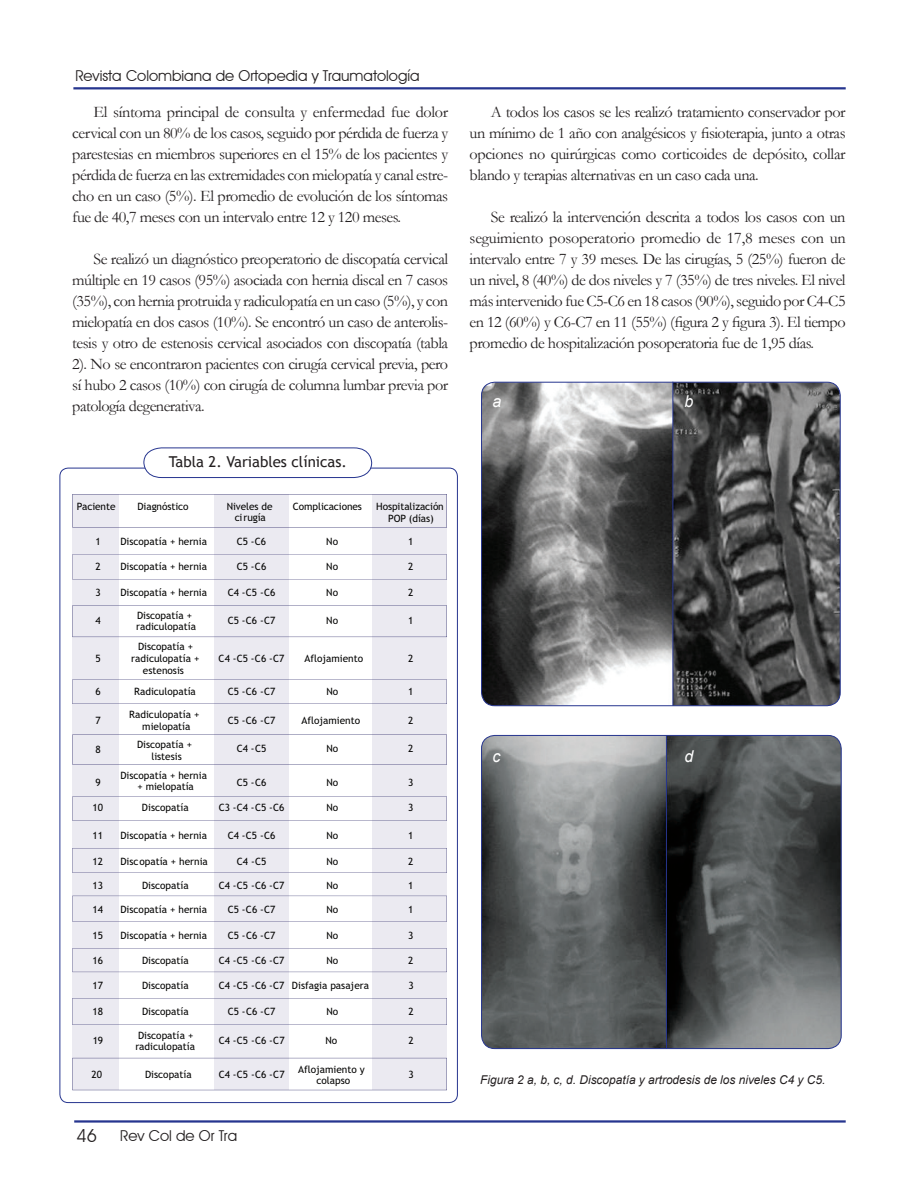
<style>
.page{position:relative;width:918px;height:1188px;background:#fff}
.page>*{position:absolute;margin:0;border:0;box-sizing:border-box;transform-origin:0 0}
.t1{font:18px "Avant Garde IT Cby BT";color:#231f20}
.PIEDEFOTO{font:italic 16.35px "Arial";color:#fff}
.TEXTO_CORRIDO{font:16.2px/21px "Garamond";letter-spacing:-.03em;color:#231f20;text-align:justify}
.t2{font:15px "Avant Garde IT Cby BT";color:#231f20}
.ABSTRACT{font:15px "Trebuchet MS";color:#231f20}
.PIEDEFOTO-2{font:italic 12.15px "Arial";color:#231f20}
.t3{font:10.05px/11.9px "Trebuchet MS";color:#050504;text-align:center}
</style>
<div class="page">
<hr style="left:74px;top:1120px;width:772px;height:3px;background:#26358f">
<hr style="left:73px;top:87px;width:773px;height:2px;background:#26358f">
<svg style="left:143px;top:447px;width:229px;height:31px"></svg>
<div style="left:72px;top:495px;width:46px;height:595px;background:#ebeaf1"></div>
<div style="left:214px;top:495px;width:74px;height:595px;background:#ebeaf1"></div>
<div style="left:372px;top:495px;width:75px;height:595px;background:#ebeaf1"></div>
<svg style="left:72px;top:494px;width:375px;height:33px"></svg>
<svg style="left:72px;top:554px;width:375px;height:26px"></svg>
<svg style="left:72px;top:605px;width:375px;height:32px"></svg>
<svg style="left:72px;top:679px;width:375px;height:25px"></svg>
<svg style="left:72px;top:735px;width:375px;height:30px"></svg>
<svg style="left:72px;top:797px;width:375px;height:24px"></svg>
<svg style="left:72px;top:848px;width:375px;height:25px"></svg>
<svg style="left:72px;top:896px;width:375px;height:26px"></svg>
<svg style="left:72px;top:948px;width:375px;height:24px"></svg>
<svg style="left:72px;top:998px;width:375px;height:27px"></svg>
<svg style="left:72px;top:1058px;width:375px;height:32px"></svg>
<img style="left:482px;top:736px;width:359px;height:313px">
<div style="left:481px;top:735px;width:361px;height:314px;border:1px solid #26358f;border-radius:13px"></div>
<img style="left:482px;top:382px;width:358px;height:324px">
<div style="left:481px;top:382px;width:360px;height:324px;border:1px solid #26358f;border-radius:13px"></div>
<hr style="left:672px;top:382px;width:1px;height:324px;background:#26358f">
<hr style="left:666px;top:736px;width:1px;height:313px;background:#26358f">
<p class="t2" style="left:75px;top:66px;width:346px">Revista Colombiana de Ortopedia y Traumatología</p>
<p class="TEXTO_CORRIDO" style="left:72px;top:101px;width:378px;text-indent:21px">El síntoma principal de consulta y enfermedad fue dolor cervical con un 80% de los casos, seguido por pérdida de fuerza y parestesias en miembros superiores en el 15% de los pacientes y pérdida de fuerza en las extremidades con mielopatía y canal estre&shy;cho en un caso (5%). El promedio de evolución de los síntomas fue de 40,7 meses con un intervalo entre 12 y 120 meses.</p>
<p class="TEXTO_CORRIDO" style="left:72px;top:248px;width:378px;text-indent:21px">Se realizó un diagnóstico preoperatorio de discopatía cervical múltiple en 19 casos (95%) asociada con hernia discal en 7 casos (35%), con hernia protruida y radiculopatía en un caso (5%), y con mielopatía en dos casos (10%). Se encontró un caso de anterolis&shy;tesis y otro de estenosis cervical asociados con discopatía (tabla 2). No se encontraron pacientes con cirugía cervical previa, pero sí hubo 2 casos (10%) con cirugía de columna lumbar previa por patología degenerativa.</p>
<p class="ABSTRACT" style="left:169px;top:453px;width:180px">Tabla 2. Variables clínicas.</p>
<p class="t3" style="left:77px;top:501px;width:40px">Paciente</p>
<p class="t3" style="left:138px;top:501px;width:52px">Diagnóstico</p>
<p class="t3" style="left:227px;top:501px;width:47px;line-height:10.8px">Niveles de cirugía</p>
<p class="t3" style="left:293px;top:501px;width:70px">Complicaciones</p>
<p class="t3" style="left:376px;top:500px;width:69px">Hospitalización<br>POP (días)</p>
<p class="t3" style="left:96px;top:536px;width:7px">1</p>
<p class="t3" style="left:120px;top:536px;width:88px">Discopatía + hernia</p>
<p class="t3" style="left:237px;top:536px;width:31px">C5 -C6</p>
<p class="t3" style="left:326px;top:536px;width:13px">No</p>
<p class="t3" style="left:408px;top:536px;width:7px">1</p>
<p class="t3" style="left:96px;top:561px;width:7px">2</p>
<p class="t3" style="left:120px;top:561px;width:88px">Discopatía + hernia</p>
<p class="t3" style="left:237px;top:561px;width:31px">C5 -C6</p>
<p class="t3" style="left:326px;top:561px;width:13px">No</p>
<p class="t3" style="left:408px;top:561px;width:7px">2</p>
<p class="t3" style="left:96px;top:586px;width:7px">3</p>
<p class="t3" style="left:120px;top:586px;width:88px">Discopatía + hernia</p>
<p class="t3" style="left:228px;top:586px;width:49px">C4 -C5 -C6</p>
<p class="t3" style="left:326px;top:586px;width:13px">No</p>
<p class="t3" style="left:408px;top:586px;width:7px">2</p>
<p class="t3" style="left:96px;top:614px;width:7px">4</p>
<p class="t3" style="left:136px;top:610px;width:61px;line-height:10.8px;text-align:left">Discopatía + radiculopatía</p>
<p class="t3" style="left:228px;top:614px;width:49px">C5 -C6 -C7</p>
<p class="t3" style="left:326px;top:614px;width:13px">No</p>
<p class="t3" style="left:408px;top:614px;width:7px">1</p>
<p class="t3" style="left:96px;top:653px;width:7px">5</p>
<p class="t3" style="left:131px;top:641px;width:70px">Discopatía + radiculopatía + estenosis</p>
<p class="t3" style="left:219px;top:653px;width:67px">C4 -C5 -C6 -C7</p>
<p class="t3" style="left:304px;top:653px;width:60px">Aflojamiento</p>
<p class="t3" style="left:408px;top:653px;width:7px">2</p>
<p class="t3" style="left:96px;top:686px;width:7px">6</p>
<p class="t3" style="left:134px;top:686px;width:63px">Radiculopatía</p>
<p class="t3" style="left:228px;top:686px;width:49px">C5 -C6 -C7</p>
<p class="t3" style="left:326px;top:686px;width:13px">No</p>
<p class="t3" style="left:408px;top:686px;width:7px">1</p>
<p class="t3" style="left:96px;top:715px;width:7px">7</p>
<p class="t3" style="left:129px;top:708px;width:72px">Radiculopatía + mielopatía</p>
<p class="t3" style="left:228px;top:715px;width:49px">C5 -C6 -C7</p>
<p class="t3" style="left:301px;top:715px;width:60px">Aflojamiento</p>
<p class="t3" style="left:408px;top:715px;width:7px">2</p>
<p class="t3" style="left:96px;top:744px;width:7px">8</p>
<p class="t3" style="left:137px;top:739px;width:57px">Discopatía + listesis</p>
<p class="t3" style="left:237px;top:743px;width:31px">C4 -C5</p>
<p class="t3" style="left:326px;top:743px;width:13px">No</p>
<p class="t3" style="left:408px;top:743px;width:7px">2</p>
<p class="t3" style="left:96px;top:777px;width:7px">9</p>
<p class="t3" style="left:120px;top:771px;width:88px;line-height:10.8px">Discopatía + hernia + mielopatía</p>
<p class="t3" style="left:237px;top:777px;width:31px">C5 -C6</p>
<p class="t3" style="left:326px;top:777px;width:13px">No</p>
<p class="t3" style="left:408px;top:777px;width:7px">3</p>
<p class="t3" style="left:93px;top:802px;width:12px">10</p>
<p class="t3" style="left:142px;top:802px;width:48px">Discopatía</p>
<p class="t3" style="left:219px;top:802px;width:67px">C3 -C4 -C5 -C6</p>
<p class="t3" style="left:326px;top:802px;width:13px">No</p>
<p class="t3" style="left:408px;top:802px;width:7px">3</p>
<p class="t3" style="left:93px;top:830px;width:12px">11</p>
<p class="t3" style="left:120px;top:830px;width:88px">Discopatía + hernia</p>
<p class="t3" style="left:228px;top:830px;width:49px">C4 -C5 -C6</p>
<p class="t3" style="left:326px;top:830px;width:13px">No</p>
<p class="t3" style="left:408px;top:830px;width:7px">1</p>
<p class="t3" style="left:93px;top:855px;width:12px">12</p>
<p class="t3" style="left:120px;top:855px;width:89px">Discopatía + hernia</p>
<p class="t3" style="left:237px;top:855px;width:31px">C4 -C5</p>
<p class="t3" style="left:326px;top:855px;width:13px">No</p>
<p class="t3" style="left:408px;top:855px;width:7px">2</p>
<p class="t3" style="left:93px;top:880px;width:12px">13</p>
<p class="t3" style="left:142px;top:880px;width:48px">Discopatía</p>
<p class="t3" style="left:219px;top:880px;width:67px">C4 -C5 -C6 -C7</p>
<p class="t3" style="left:326px;top:880px;width:13px">No</p>
<p class="t3" style="left:408px;top:880px;width:7px">1</p>
<p class="t3" style="left:93px;top:904px;width:12px">14</p>
<p class="t3" style="left:120px;top:904px;width:88px">Discopatía + hernia</p>
<p class="t3" style="left:228px;top:904px;width:49px">C5 -C6 -C7</p>
<p class="t3" style="left:326px;top:904px;width:13px">No</p>
<p class="t3" style="left:408px;top:904px;width:7px">1</p>
<p class="t3" style="left:93px;top:930px;width:12px">15</p>
<p class="t3" style="left:120px;top:930px;width:88px">Discopatía + hernia</p>
<p class="t3" style="left:228px;top:930px;width:49px">C5 -C6 -C7</p>
<p class="t3" style="left:326px;top:930px;width:13px">No</p>
<p class="t3" style="left:408px;top:930px;width:7px">3</p>
<p class="t3" style="left:93px;top:955px;width:12px">16</p>
<p class="t3" style="left:142px;top:955px;width:48px">Discopatía</p>
<p class="t3" style="left:219px;top:955px;width:67px">C4 -C5 -C6 -C7</p>
<p class="t3" style="left:326px;top:955px;width:13px">No</p>
<p class="t3" style="left:408px;top:955px;width:7px">2</p>
<p class="t3" style="left:93px;top:979px;width:12px">17</p>
<p class="t3" style="left:142px;top:979px;width:48px">Discopatía</p>
<p class="t3" style="left:219px;top:979px;width:152px">C4 -C5 -C6 -C7 Disfagia pasajera</p>
<p class="t3" style="left:408px;top:979px;width:7px">3</p>
<p class="t3" style="left:93px;top:1006px;width:12px">18</p>
<p class="t3" style="left:142px;top:1006px;width:48px">Discopatía</p>
<p class="t3" style="left:228px;top:1006px;width:49px">C5 -C6 -C7</p>
<p class="t3" style="left:326px;top:1006px;width:13px">No</p>
<p class="t3" style="left:408px;top:1006px;width:7px">2</p>
<p class="t3" style="left:93px;top:1035px;width:12px">19</p>
<p class="t3" style="left:135px;top:1029px;width:61px;text-align:left">Discopatía + radiculopatía</p>
<p class="t3" style="left:219px;top:1035px;width:67px">C4 -C5 -C6 -C7</p>
<p class="t3" style="left:325px;top:1035px;width:13px">No</p>
<p class="t3" style="left:408px;top:1035px;width:7px">2</p>
<p class="t3" style="left:92px;top:1069px;width:12px">20</p>
<p class="t3" style="left:145px;top:1069px;width:48px">Discopatía</p>
<p class="t3" style="left:219px;top:1069px;width:67px">C4 -C5 -C6 -C7</p>
<p class="t3" style="left:298px;top:1064px;width:68px;line-height:10.8px">Aflojamiento y colapso</p>
<p class="t3" style="left:408px;top:1069px;width:7px">3</p>
<p class="t1" style="left:77px;top:1124px;width:22px">46</p>
<p class="t2" style="left:120px;top:1127px;width:118px">Rev Col de Or Tra</p>
<p class="TEXTO_CORRIDO" style="left:470px;top:101px;width:378px;text-indent:21px">A todos los casos se les realizó tratamiento conservador por un mínimo de 1 año con analgésicos y fisioterapia, junto a otras opciones no quirúrgicas como corticoides de depósito, collar blando y terapias alternativas en un caso cada una.</p>
<p class="TEXTO_CORRIDO" style="left:470px;top:206px;width:378px;text-indent:21px">Se realizó la intervención descrita a todos los casos con un seguimiento posoperatorio promedio de 17,8 meses con un intervalo entre 7 y 39 meses. De las cirugías, 5 (25%) fueron de un nivel, 8 (40%) de dos niveles y 7 (35%) de tres niveles. El nivel más intervenido fue C5-C6 en 18 casos (90%), seguido por C4-C5 en 12 (60%) y C6-C7 en 11 (55%) (figura 2 y figura 3). El tiempo promedio de hospitalización posoperatoria fue de 1,95 días.</p>
<p class="PIEDEFOTO" style="left:493px;top:391px;width:10px">a</p>
<p class="PIEDEFOTO" style="left:493px;top:746px;width:10px">c</p>
<p class="PIEDEFOTO" style="left:685px;top:391px;width:10px">b</p>
<p class="PIEDEFOTO" style="left:685px;top:746px;width:10px">d</p>
<p class="PIEDEFOTO-2" style="left:480px;top:1072px;width:347px">Figura 2 a, b, c, d. Discopatía y artrodesis de los niveles C4 y C5.</p>
</div>
